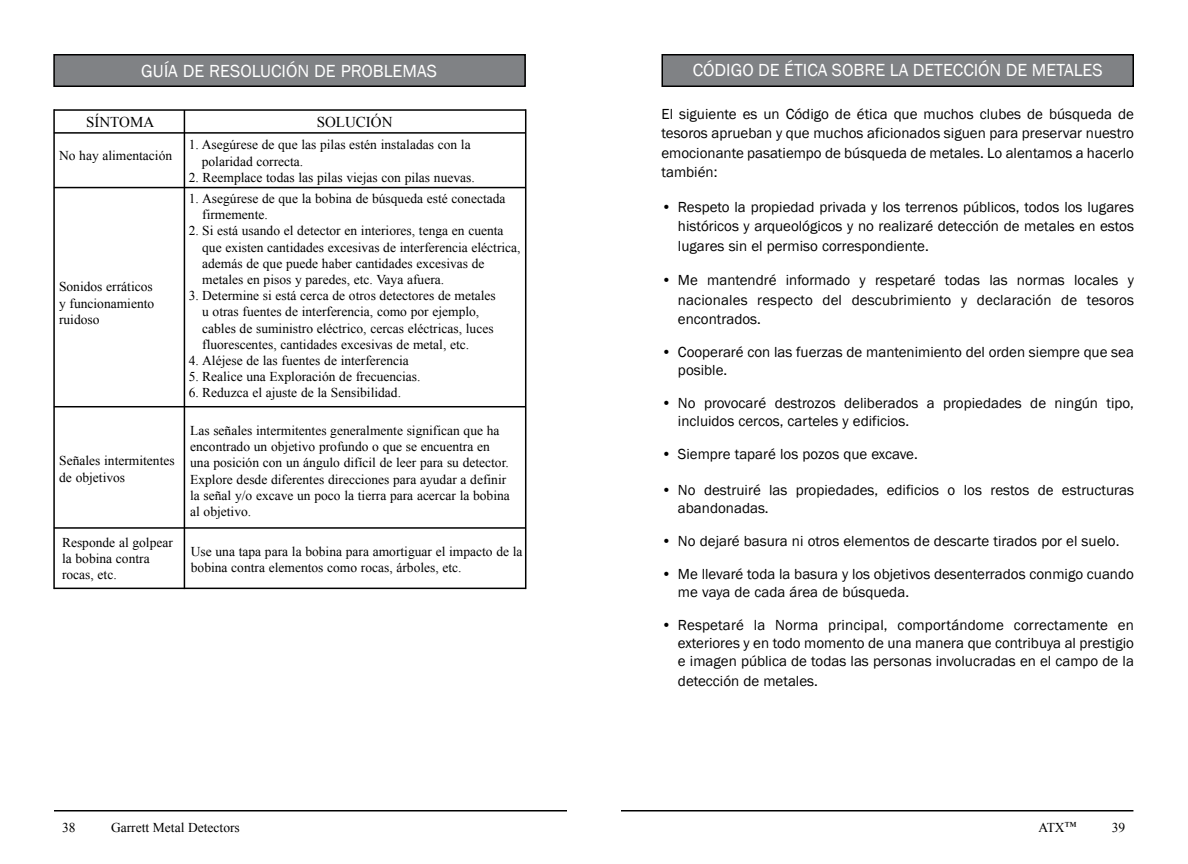
<style>
.page{position:relative;width:1188px;height:864px;background:#fff}
.page>*{position:absolute;margin:0;border:0;box-sizing:border-box;transform-origin:0 0}
.t1{font:18px "Franklin Gothic";color:#fff}
.t2{font:15px/19.5px "Franklin Gothic";color:#000;text-align:justify}
.t3{font:15px "Times New Roman";color:#000}
.t4{font:13.5px/16.2px "Times New Roman";color:#000}
.s1{font-size:12px}
</style>
<div class="page">
<hr style="left:621px;top:810px;width:512px;height:2px;background:#000">
<hr style="left:54px;top:810px;width:513px;height:2px;background:#000">
<div style="left:54px;top:55px;width:471px;height:31px;background:#808285"></div>
<div style="left:53px;top:54px;width:473px;height:33px;border:2px solid #000"></div>
<hr style="left:53px;top:109px;width:2px;height:480px;background:#000">
<hr style="left:184px;top:110px;width:1px;height:479px;background:#000">
<hr style="left:54px;top:132px;width:472px;height:2px;background:#000">
<hr style="left:54px;top:187px;width:472px;height:1px;background:#000">
<hr style="left:54px;top:406px;width:472px;height:1px;background:#000">
<hr style="left:54px;top:527px;width:472px;height:2px;background:#000">
<hr style="left:54px;top:588px;width:472px;height:1px;background:#000">
<hr style="left:525px;top:109px;width:1px;height:480px;background:#000">
<hr style="left:54px;top:109px;width:472px;height:2px;background:#000">
<div style="left:662px;top:55px;width:471px;height:31px;background:#808285"></div>
<div style="left:661px;top:54px;width:473px;height:33px;border:2px solid #000"></div>
<h1 class="t1" style="left:141px;top:60px;width:297px">GUÍA DE RESOLUCIÓN DE PROBLEMAS</h1>
<p class="t3" style="left:86px;top:112px;width:70px">SÍNTOMA</p>
<p class="t3" style="left:317px;top:112px;width:77px">SOLUCIÓN</p>
<p class="t4" style="left:59px;top:148px;width:115px">No hay alimentación</p>
<p class="t4" style="left:202px;top:137px;width:270px;text-indent:-13px">1. Asegúrese de que las pilas estén instaladas con la polaridad correcta.</p>
<p class="t4" style="left:189px;top:169px;width:288px">2. Reemplace todas las pilas viejas con pilas nuevas.</p>
<p class="t4" style="left:59px;top:279px;width:97px;text-align:justify">Sonidos erráticos y funcionamiento ruidoso</p>
<p class="t4" style="left:59px;top:453px;width:117px">Señales intermitentes de objetivos</p>
<p class="t4" style="left:202px;top:190px;width:305px;text-indent:-13px">1. Asegúrese de que la bobina de búsqueda esté conectada firmemente.</p>
<p class="t4" style="left:202px;top:223px;width:320px;text-indent:-13px">2. Si está usando el detector en interiores, tenga en cuenta que existen cantidades excesivas de interferencia eléctrica, además de que puede haber cantidades excesivas de metales en pisos y paredes, etc. Vaya afuera.</p>
<p class="t4" style="left:202px;top:287px;width:295px;text-indent:-13px">3. Determine si está cerca de otros detectores de metales u otras fuentes de interferencia, como por ejemplo, cables de suministro eléctrico, cercas eléctricas, luces fluorescentes, cantidades excesivas de metal, etc.</p>
<p class="t4" style="left:189px;top:352px;width:222px">4. Aléjese de las fuentes de interferencia</p>
<p class="t4" style="left:189px;top:368px;width:233px">5. Realice una Exploración de frecuencias.</p>
<p class="t4" style="left:189px;top:385px;width:214px">6. Reduzca el ajuste de la Sensibilidad.</p>
<p class="t4" style="left:190px;top:422px;width:321px">Las señales intermitentes generalmente significan que ha encontrado un objetivo profundo o que se encuentra en una posición con un ángulo difícil de leer para su detector.<br>Explore desde diferentes direcciones para ayudar a definir la señal y/o excave un poco la tierra para acercar la bobina al objetivo.</p>
<p class="t4" style="left:62px;top:534px;width:112px">Responde al golpear la bobina contra rocas, etc.</p>
<p class="t4" style="left:191px;top:543px;width:333px">Use una tapa para la bobina para amortiguar el impacto de la bobina contra elementos como rocas, árboles, etc.</p>
<h1 class="t1" style="left:693px;top:58px;width:411px">CÓDIGO DE ÉTI CA SOBRE LA DETECCI ÓN DE M ETALES</h1>
<p class="t2" style="left:661px;top:104px;width:474px">El siguiente es un Código de ética que muchos clubes de búsqueda de tesoros aprueban y que muchos aficionados siguen para preservar nuestro emocionante pasatiempo de búsqueda de metales. Lo alentamos a hacerlo también:</p>
<p class="t2" style="left:678px;top:197px;width:458px;text-indent:-16px">• Respeto la propiedad privada y los terrenos públicos, todos los lugares históricos y arqueológicos y no realizaré detección de metales en estos lugares sin el permiso correspondiente.</p>
<p class="t2" style="left:678px;top:271px;width:458px;text-indent:-16px">• Me mantendré informado y respetaré todas las normas locales y nacionales respecto del descubrimiento y declaración de tesoros encontrados.</p>
<p class="t2" style="left:678px;top:343px;width:458px;line-height:18px;text-indent:-16px">• Cooperaré con las fuerzas de mantenimiento del orden siempre que sea posible.</p>
<p class="t2" style="left:678px;top:394px;width:458px;line-height:18px;text-indent:-16px">• No provocaré destrozos deliberados a propiedades de ningún tipo, incluidos cercos, carteles y edificios.</p>
<p class="t2" style="left:661px;top:445px;width:258px">• Siempre taparé los pozos que excave.</p>
<p class="t2" style="left:678px;top:481px;width:458px;line-height:18px;text-indent:-16px">• No destruiré las propiedades, edificios o los restos de estructuras abandonadas.</p>
<p class="t2" style="left:661px;top:532px;width:460px">• No dejaré basura ni otros elementos de descarte tirados por el suelo.</p>
<p class="t2" style="left:678px;top:565px;width:458px;line-height:18px;text-indent:-16px">• Me llevaré toda la basura y los objetivos desenterrados conmigo cuando me vaya de cada área de búsqueda.</p>
<p class="t2" style="left:678px;top:616px;width:458px;line-height:18px;text-indent:-16px">• Respetaré la Norma principal, comportándome correctamente en exteriores y en todo momento de una manera que contribuya al prestigio e imagen pública de todas las personas involucradas en el campo de la</p>
<p class="t2" style="left:678px;top:671px;width:139px">detección de metales.</p>
<p class="t4" style="left:62px;top:819px;width:15px">38</p>
<p class="t4" style="left:111px;top:819px;width:130px">Garrett Metal Detectors</p>
<p class="t4" style="left:1038px;top:819px;width:40px">ATX<span class="s1">™</span></p>
<p class="t4" style="left:1112px;top:819px;width:15px">39</p>
</div>
